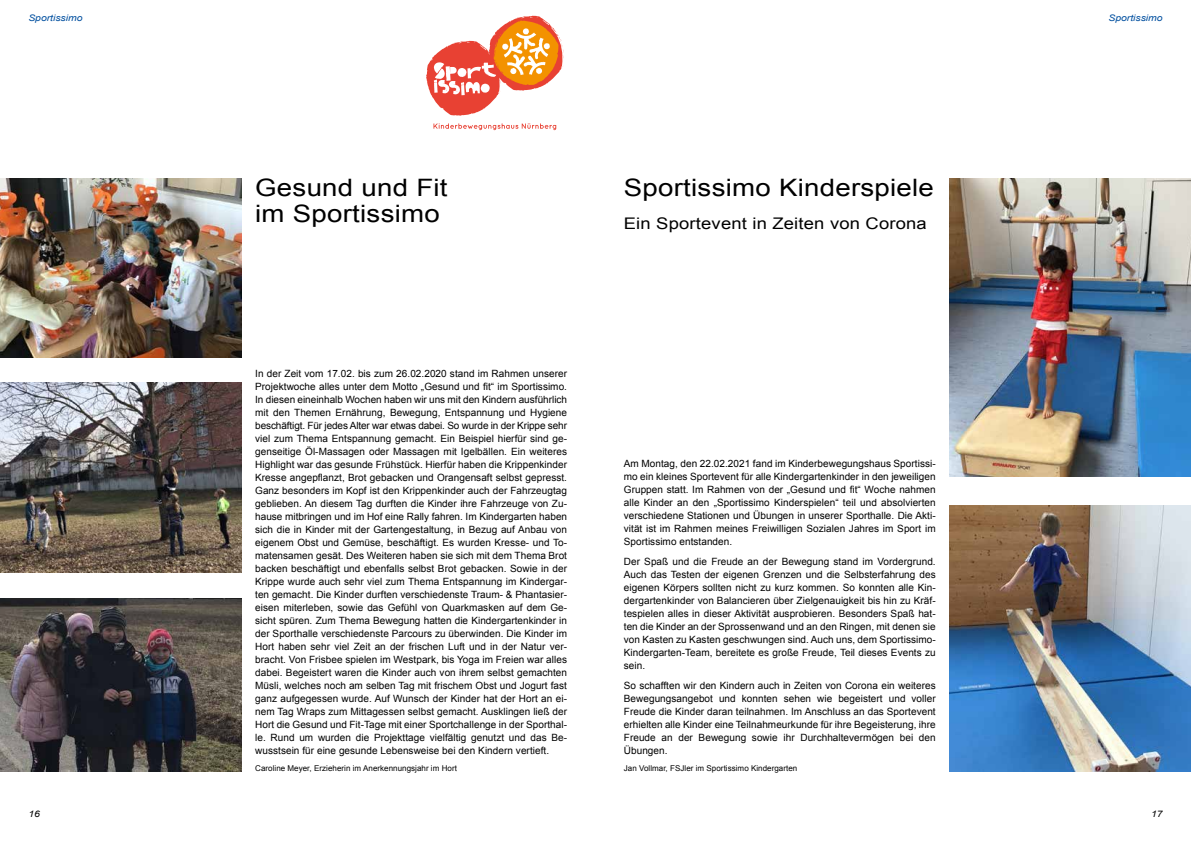
<style>
.page{position:relative;width:1191px;height:842px;background:#fff}
.page>*{position:absolute;margin:0;border:0;box-sizing:border-box;transform-origin:0 0}
.t1{font:24px/26px "Arial";letter-spacing:.01em;color:#000;scale:1.15 1}
.t2{font:16px "Arial";letter-spacing:.01em;color:#000;scale:1.15 1}
.t3{font:10px/13px "Arial";letter-spacing:.005em;color:#000;text-align:justify}
.t4{font:italic 9px "Arial";color:#004f9f;scale:1.15 1}
.t5{font:italic 9px "Arial";color:#000;scale:1.15 1}
.t6{font:8px "Arial";letter-spacing:.005em;color:#000}
</style>
<div class="page">
<svg style="left:426px;top:16px;width:137px;height:100px"></svg>
<svg style="left:433px;top:123px;width:123px;height:7px"></svg>
<img style="left:950px;top:505px;width:241px;height:266px">
<img style="left:950px;top:179px;width:241px;height:297px">
<img style="left:0;top:179px;width:241px;height:178px">
<img style="left:0;top:598px;width:241px;height:173px">
<img style="left:0;top:383px;width:241px;height:190px">
<p class="t4" style="left:28px;top:12px;width:49px">Sportissimo</p>
<p class="t4" style="left:1108px;top:12px;width:49px">Sportissimo</p>
<h1 class="t1" style="left:255px;top:175px;width:169px">Gesund und Fit im Sportissimo</h1>
<p class="t3" style="left:255px;top:367px;width:313px">In der Zeit vom 17.02. bis zum 26.02.2020 stand im Rahmen unserer Projektwoche alles unter dem Motto „Gesund und fit“ im Sportissimo.<br>In diesen eineinhalb Wochen haben wir uns mit den Kindern ausführlich mit den Themen Ernährung, Bewegung, Entspannung und Hygiene beschäftigt. Für jedes Alter war etwas dabei. So wurde in der Krippe sehr viel zum Thema Entspannung gemacht. Ein Beispiel hierfür sind ge&shy;genseitige Öl-Massagen oder Massagen mit Igelbällen. Ein weiteres Highlight war das gesunde Frühstück. Hierfür haben die Krippenkinder Kresse angepflanzt, Brot gebacken und Orangensaft selbst gepresst.<br>Ganz besonders im Kopf ist den Krippenkinder auch der Fahrzeugtag geblieben. An diesem Tag durften die Kinder ihre Fahrzeuge von Zu&shy;hause mitbringen und im Hof eine Rally fahren. Im Kindergarten haben sich die in Kinder mit der Gartengestaltung, in Bezug auf Anbau von eigenem Obst und Gemüse, beschäftigt. Es wurden Kresse- und To&shy;matensamen gesät. Des Weiteren haben sie sich mit dem Thema Brot backen beschäftigt und ebenfalls selbst Brot gebacken. Sowie in der Krippe wurde auch sehr viel zum Thema Entspannung im Kindergar&shy;ten gemacht. Die Kinder durften verschiedenste Traum- &amp; Phantasier&shy;eisen miterleben, sowie das Gefühl von Quarkmasken auf dem Ge&shy;sicht spüren. Zum Thema Bewegung hatten die Kindergartenkinder in der Sporthalle verschiedenste Parcours zu überwinden. Die Kinder im Hort haben sehr viel Zeit an der frischen Luft und in der Natur ver&shy;bracht. Von Frisbee spielen im Westpark, bis Yoga im Freien war alles dabei. Begeistert waren die Kinder auch von ihrem selbst gemachten Müsli, welches noch am selben Tag mit frischem Obst und Jogurt fast ganz aufgegessen wurde. Auf Wunsch der Kinder hat der Hort an ei&shy;nem Tag Wraps zum Mittagessen selbst gemacht. Ausklingen ließ der Hort die Gesund und Fit-Tage mit einer Sportchallenge in der Sporthal&shy;le. Rund um wurden die Projekttage vielfältig genutzt und das Be&shy;wusstsein für eine gesunde Lebensweise bei den Kindern vertieft.</p>
<p class="t6" style="left:255px;top:763px;width:203px">Caroline Meyer, Erzieherin im Anerkennungsjahr im Hort</p>
<h1 class="t1" style="left:624px;top:175px;width:271px">Sportissimo Kinderspiele</h1>
<h2 class="t2" style="left:624px;top:212px;width:265px">Ein Sportevent in Zeiten von Corona</h2>
<p class="t3" style="left:624px;top:457px;width:313px">Am Montag, den 22.02.2021 fand im Kinderbewegungshaus Sportissi&shy;mo ein kleines Sportevent für alle Kindergartenkinder in den jeweiligen Gruppen statt. Im Rahmen von der „Gesund und fit“ Woche nahmen alle Kinder an den „Sportissimo Kinderspielen“ teil und absolvierten verschiedene Stationen und Übungen in unserer Sporthalle. Die Akti&shy;vität ist im Rahmen meines Freiwilligen Sozialen Jahres im Sport im Sportissimo entstanden.</p>
<p class="t3" style="left:624px;top:555px;width:313px">Der Spaß und die Freude an der Bewegung stand im Vordergrund.<br>Auch das Testen der eigenen Grenzen und die Selbsterfahrung des eigenen Körpers sollten nicht zu kurz kommen. So konnten alle Kin&shy;dergartenkinder von Balancieren über Zielgenauigkeit bis hin zu Kräf&shy;tespielen alles in dieser Aktivität ausprobieren. Besonders Spaß hat&shy;ten die Kinder an der Sprossenwand und an den Ringen, mit denen sie von Kasten zu Kasten geschwungen sind. Auch uns, dem Sportissimo-Kindergarten-Team, bereitete es große Freude, Teil dieses Events zu sein.</p>
<p class="t3" style="left:624px;top:679px;width:313px">So schafften wir den Kindern auch in Zeiten von Corona ein weiteres Bewegungsangebot und konnten sehen wie begeistert und voller Freude die Kinder daran teilnahmen. Im Anschluss an das Sportevent erhielten alle Kinder eine Teilnahmeurkunde für ihre Begeisterung, ihre Freude an der Bewegung sowie ihr Durchhaltevermögen bei den Übungen.</p>
<p class="t6" style="left:624px;top:763px;width:175px">Jan Vollmar, FSJler im Sportissimo Kindergarten</p>
<p class="t5" style="left:28px;top:808px;width:12px">16</p>
<p class="t5" style="left:1151px;top:808px;width:12px">17</p>
</div>
